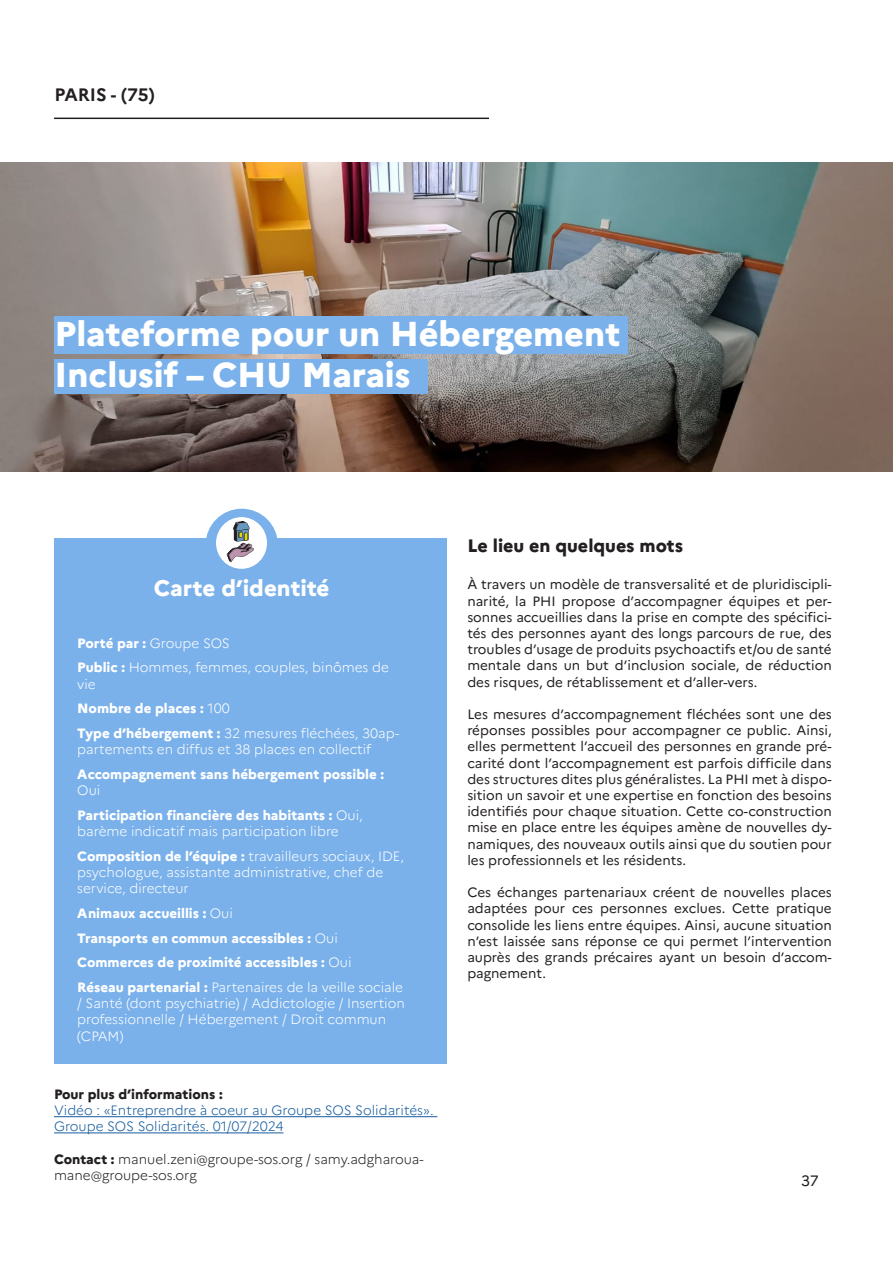
<style>
.page{position:relative;width:893px;height:1263px;background:#fff}
.page>*{position:absolute;margin:0;border:0;box-sizing:border-box;transform-origin:0 0}
.t1{font:800 34.5px/41.4px "Marianne";color:#fff}
.t2{font:800 22.5px "Marianne";color:#fff}
.t3{font:800 18px "Marianne";color:#231f20}
.t4{font:700 18px "Marianne";color:#231f20}
.t5{font:15px "Marianne";color:#231f20}
.t6{font:13.5px/16.2px "Marianne";color:#231f20;text-align:justify}
.t7{font:300 13.5px/16.2px "Marianne";color:#fff}
.t8{font:800 13.5px/16.2px "Marianne";color:#fff}
.t9{font:300 13.5px/16.2px "Marianne";color:#175d9e}
.t10{font:300 13.5px/16.2px "Marianne";color:#231f20}
.t11{font:800 13.5px "Marianne";color:#231f20}
.s1{font-weight:300}
.s2{font-weight:800}
</style>
<div class="page">
<img style="left:0;top:162px;width:893px;height:309px">
<div style="left:54px;top:538px;width:392px;height:525px;background:#7ab1eb"></div>
<hr style="left:54px;top:118px;width:435px;height:1px;background:#231f20">
<div style="left:206px;top:509px;width:72px;height:72px;background:#7ab1eb;border-radius:50%"></div>
<hr style="left:54px;top:1116px;width:383px;height:1px;background:#175d9e">
<hr style="left:54px;top:1132px;width:229px;height:1px;background:#175d9e">
<div style="left:55px;top:317px;width:573px;height:37px;background:#7ab1eb"></div>
<div style="left:55px;top:359px;width:373px;height:35px;background:#7ab1eb"></div>
<div style="left:216px;top:517px;width:51px;height:52px;background:#fff;border-radius:50%"></div>
<svg style="left:227px;top:521px;width:27px;height:41px"></svg>
<p class="t4" style="left:55px;top:80px;width:102px">PARIS - (75)</p>
<p class="t1" style="left:55px;top:310px;width:567px">Plateforme pour un Hébergement<br>Inclusif – CHU Marais</p>
<p class="t2" style="left:154px;top:570px;width:177px">Carte d’identité</p>
<p class="t8" style="left:77px;top:634px;width:154px">Porté par : <span class="s1">Groupe SOS</span></p>
<p class="t7" style="left:77px;top:658px;width:313px"><span class="s2">Public :</span> Hommes, femmes, couples, binômes de vie</p>
<p class="t8" style="left:77px;top:699px;width:154px">Nombre de places : <span class="s1">100</span></p>
<p class="t7" style="left:77px;top:724px;width:323px"><span class="s2">Type d’hébergement :</span> 32 mesures fléchées, 30ap&shy;partements en diffus et 38 places en collectif</p>
<p class="t8" style="left:77px;top:765px;width:308px">Accompagnement sans hébergement possible :<br><span class="s1">Oui</span></p>
<p class="t7" style="left:77px;top:806px;width:287px"><span class="s2">Participation financière des habitants :</span> Oui, barème indicatif mais participation libre</p>
<p class="t7" style="left:77px;top:847px;width:328px"><span class="s2">Composition de l’équipe :</span> travailleurs sociaux, IDE, psychologue, assistante administrative, chef de service, directeur</p>
<p class="t8" style="left:77px;top:904px;width:157px">Animaux accueillis : <span class="s1">Oui</span></p>
<p class="t8" style="left:77px;top:928px;width:262px">Transports en commun accessibles : <span class="s1">Oui</span></p>
<p class="t8" style="left:77px;top:953px;width:276px">Commerces de proximité accessibles : <span class="s1">Oui</span></p>
<p class="t7" style="left:77px;top:978px;width:329px"><span class="s2">Réseau partenarial :</span> Partenaires de la veille sociale / Santé (dont psychiatrie) / Addictologie / Insertion professionnelle / Hébergement / Droit commun (CPAM)</p>
<p class="t11" style="left:54px;top:1083px;width:170px">Pour plus d’informations :</p>
<p class="t9" style="left:54px;top:1101px;width:381px">Vidéo : «Entreprendre à coeur au Groupe SOS Solidarités».<br>Groupe SOS Solidarités. 01/07/2024</p>
<p class="t10" style="left:54px;top:1149px;width:371px"><span class="s2">Contact :</span> manuel.zeni@groupe-sos.org / samy.adgharoua&shy;mane@groupe-sos.org</p>
<p class="t3" style="left:467px;top:531px;width:217px">Le lieu en quelques mots</p>
<p class="t6" style="left:467px;top:575px;width:366px">À travers un modèle de transversalité et de pluridiscipli&shy;narité, la PHI propose d’accompagner équipes et per&shy;sonnes accueillies dans la prise en compte des spécifici&shy;tés des personnes ayant des longs parcours de rue, des troubles d’usage de produits psychoactifs et/ou de santé mentale dans un but d’inclusion sociale, de réduction des risques, de rétablissement et d’aller-vers.</p>
<p class="t6" style="left:467px;top:705px;width:366px">Les mesures d’accompagnement fléchées sont une des réponses possibles pour accompagner ce public. Ainsi, elles permettent l’accueil des personnes en grande pré&shy;carité dont l’accompagnement est parfois difficile dans des structures dites plus généralistes. La PHI met à dispo&shy;sition un savoir et une expertise en fonction des besoins identifiés pour chaque situation. Cette co-construction mise en place entre les équipes amène de nouvelles dy&shy;namiques, des nouveaux outils ainsi que du soutien pour les professionnels et les résidents.</p>
<p class="t6" style="left:467px;top:883px;width:366px">Ces échanges partenariaux créent de nouvelles places adaptées pour ces personnes exclues. Cette pratique consolide les liens entre équipes. Ainsi, aucune situation n’est laissée sans réponse ce qui permet l’intervention auprès des grands précaires ayant un besoin d’accom&shy;pagnement.</p>
<p class="t5" style="left:801px;top:1169px;width:19px">37</p>
</div>
